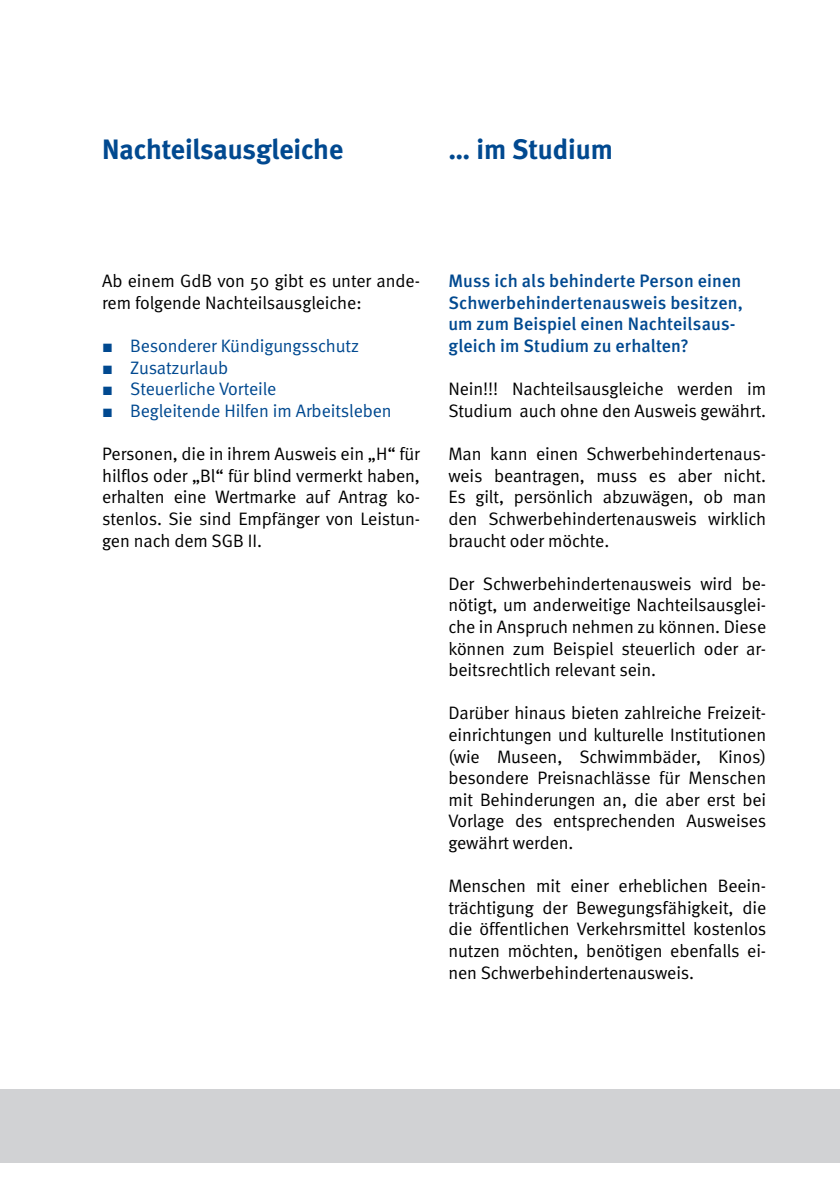
<style>
.page{position:relative;width:840px;height:1191px;background:#fff}
.page>*{position:absolute;margin:0;border:0;box-sizing:border-box;transform-origin:0 0}
.t1{font:700 28px "Meta";color:#014990}
.t2{font:18px/21.6px "Meta Normal";letter-spacing:-.005em;color:#010100;text-align:justify}
.t3{font:500 18px/21.6px "Meta";letter-spacing:.005em;color:#014990}
.t4{font:18px "Meta Normal";letter-spacing:-.005em;color:#014990}
.s1{font-family:"Arial"}
</style>
<div class="page">
<div style="left:0;top:1089px;width:839px;height:73px;background:#d1d2d4"></div>
<h1 class="t1" style="left:102px;top:132px;width:242px">Nachteilsausgleiche</h1>
<h1 class="t1" style="left:448px;top:132px;width:166px">… im Studium</h1>
<p class="t2" style="left:102px;top:270px;width:319px">Ab einem GdB von 50 gibt es unter ande&shy;rem folgende Nachteilsausgleiche:</p>
<p class="t4" style="left:102px;top:335px;width:258px"><span class="s1">■</span> Besonderer Kündigungsschutz</p>
<p class="t4" style="left:102px;top:357px;width:128px"><span class="s1">■</span> Zusatzurlaub</p>
<p class="t4" style="left:102px;top:379px;width:176px"><span class="s1">■</span> Steuerliche Vorteile</p>
<p class="t4" style="left:102px;top:400px;width:291px"><span class="s1">■</span> Begleitende Hilfen im Arbeitsleben</p>
<p class="t2" style="left:102px;top:443px;width:319px">Personen, die in ihrem Ausweis ein „H“ für hilflos oder „Bl“ für blind vermerkt haben, erhalten eine Wertmarke auf Antrag ko&shy;stenlos. Sie sind Empfänger von Leistun&shy;gen nach dem SGB II.</p>
<p class="t3" style="left:448px;top:270px;width:296px">Muss ich als behinderte Person einen Schwerbehindertenausweis besitzen, um zum Beispiel einen Nachteilsaus&shy;gleich im Studium zu erhalten?</p>
<p class="t2" style="left:448px;top:378px;width:319px">Nein!!! Nachteilsausgleiche werden im<br>Studium auch ohne den Ausweis gewährt.</p>
<p class="t2" style="left:448px;top:443px;width:319px">Man kann einen Schwerbehindertenaus&shy;weis beantragen, muss es aber nicht.<br>Es gilt, persönlich abzuwägen, ob man den Schwerbehindertenausweis wirklich braucht oder möchte.</p>
<p class="t2" style="left:448px;top:572px;width:319px">Der Schwerbehindertenausweis wird be&shy;nötigt, um anderweitige Nachteilsausglei&shy;che in Anspruch nehmen zu können. Diese können zum Beispiel steuerlich oder ar&shy;beitsrechtlich relevant sein.</p>
<p class="t2" style="left:448px;top:702px;width:319px">Darüber hinaus bieten zahlreiche Freizeit&shy;einrichtungen und kulturelle Institutionen (wie Museen, Schwimmbäder, Kinos) besondere Preisnachlässe für Menschen mit Behinderungen an, die aber erst bei Vorlage des entsprechenden Ausweises gewährt werden.</p>
<p class="t2" style="left:448px;top:875px;width:319px">Menschen mit einer erheblichen Beein&shy;trächtigung der Bewegungsfähigkeit, die die öffentlichen Verkehrsmittel kostenlos nutzen möchten, benötigen ebenfalls ei&shy;nen Schwerbehindertenausweis.</p>
</div>
